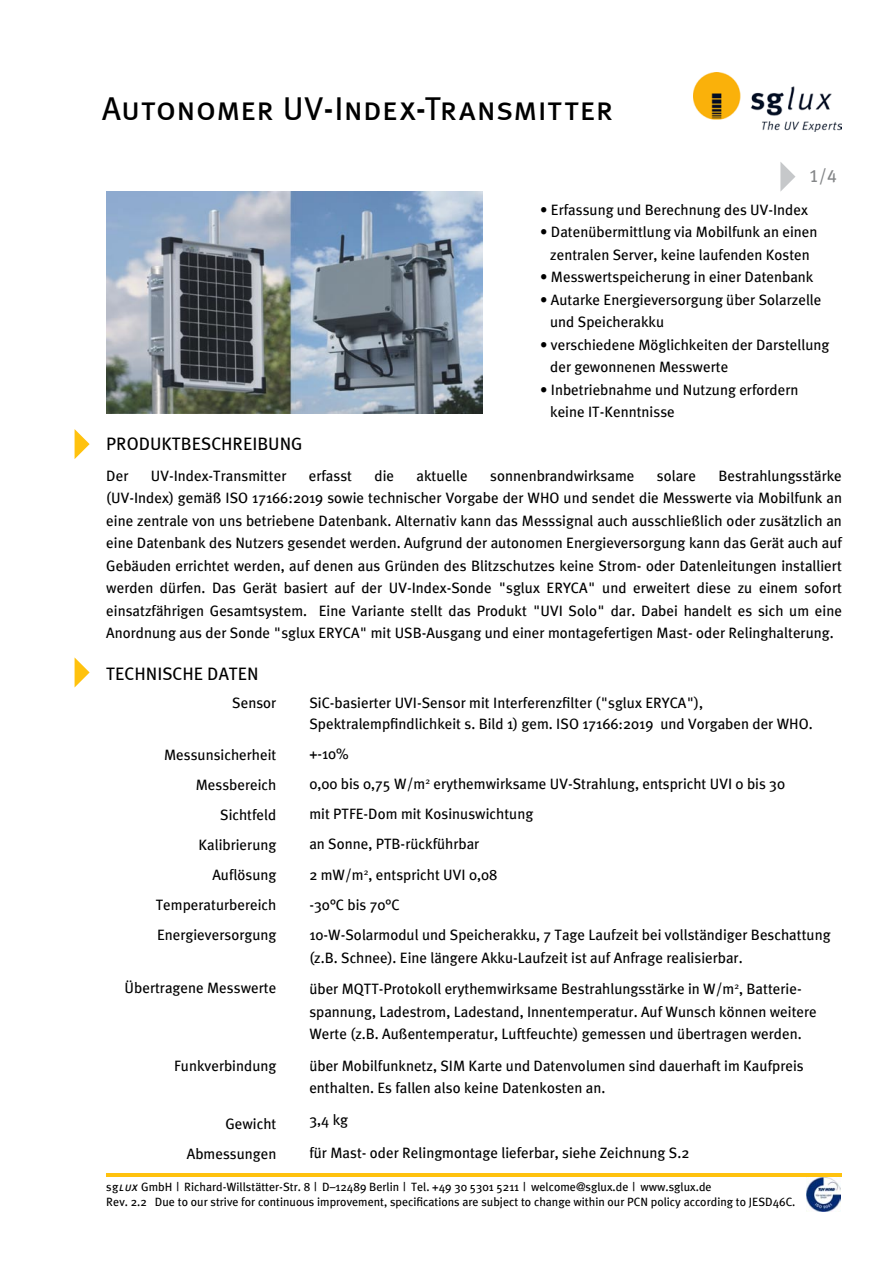
<style>
.page{position:relative;width:893px;height:1263px;background:#fff}
.page>*{position:absolute;margin:0;border:0;box-sizing:border-box;transform-origin:0 0}
.t1{font:33px "Meta Plus Book Caps";color:#000}
.t2{font:18px "Meta Plus Book Caps";color:#000}
.t3{font:18px "Meta Plus Book Caps";color:#848688}
.t4{font:15px/22.5px "Meta Plus";color:#000}
.t5{font:12px/15px "Meta Plus";color:#000}
.s1{font-family:"Meta Plus Book Caps";font-style:italic}
</style>
<div class="page">
<img style="left:106px;top:191px;width:376px;height:222px">
<svg style="left:780px;top:162px;width:15px;height:30px"></svg>
<svg style="left:75px;top:429px;width:15px;height:30px"></svg>
<hr style="left:106px;top:1173px;width:736px;height:3px;background:#ffc20e">
<img style="left:806px;top:1178px;width:34px;height:34px">
<img style="left:693px;top:72px;width:149px;height:59px">
<svg style="left:75px;top:658px;width:15px;height:29px"></svg>
<h1 class="t1" style="left:102px;top:90px;width:513px">AUTONOMER UV-I NDEX-TRANSMITTER</h1>
<p class="t3" style="left:809px;top:165px;width:29px">1/4</p>
<p class="t2" style="left:106px;top:433px;width:198px">PRODUKTBESCHREIBUNG</p>
<p class="t4" style="left:540px;top:198px;width:269px">• Erfassung und Berechnung des UV-Index</p>
<p class="t4" style="left:540px;top:221px;width:279px;text-align:center">• Datenübermittlung via Mobilfunk an einen zentralen Server, keine laufenden Kosten</p>
<p class="t4" style="left:540px;top:266px;width:275px">• Messwertspeicherung in einer Datenbank</p>
<p class="t4" style="left:550px;top:288px;width:273px;text-indent:-10px">• Autarke Energieversorgung über Solarzelle und Speicherakku</p>
<p class="t4" style="left:550px;top:333px;width:281px;text-indent:-10px">• verschiedene Möglichkeiten der Darstellung der gewonnenen Messwerte</p>
<p class="t4" style="left:550px;top:378px;width:250px;text-indent:-10px">• Inbetriebnahme und Nutzung erfordern keine IT-Kenntnisse</p>
<p class="t4" style="left:106px;top:464px;width:24px">Der</p>
<p class="t4" style="left:151px;top:464px;width:137px">UV-Index-Transmitter</p>
<p class="t4" style="left:309px;top:464px;width:45px">erfasst</p>
<p class="t4" style="left:375px;top:464px;width:21px">die</p>
<p class="t4" style="left:417px;top:464px;width:53px">aktuelle</p>
<p class="t4" style="left:490px;top:464px;width:146px">sonnenbrandwirksame</p>
<p class="t4" style="left:657px;top:464px;width:41px">solare</p>
<p class="t4" style="left:106px;top:464px;width:737px;text-align:justify;text-indent:612px">Bestrahlungsstärke (UV-Index) gemäß ISO 17166:2019 sowie technischer Vorgabe der WHO und sendet die Messwerte via Mobilfunk an eine zentrale von uns betriebene Datenbank. Alternativ kann das Messsignal auch ausschließlich oder zusätzlich an eine Datenbank des Nutzers gesendet werden. Aufgrund der autonomen Energieversorgung kann das Gerät auch auf Gebäuden errichtet werden, auf denen aus Gründen des Blitzschutzes keine Strom- oder Datenleitungen installiert werden dürfen. Das Gerät basiert auf der UV-Index-Sonde "sglux ERYCA" und erweitert diese zu einem sofort einsatzfährigen Gesamtsystem. Eine Variante stellt das Produkt "UVI Solo" dar. Dabei handelt es sich um eine Anordnung aus der Sonde "sglux ERYCA" mit USB-Ausgang und einer montagefertigen Mast- oder Relinghalterung.</p>
<p class="t2" style="left:106px;top:664px;width:154px">TECHNISCHE DATEN</p>
<p class="t4" style="left:232px;top:691px;width:46px">Sensor</p>
<p class="t4" style="left:156px;top:740px;width:122px;line-height:30px;text-align:right">Messunsicherheit<br>Messbereich<br>Sichtfeld<br>Kalibrierung<br>Auflösung<br>Temperaturbereich<br>Energieversorgung</p>
<p class="t4" style="left:125px;top:976px;width:153px">Übertragene Messwerte</p>
<p class="t4" style="left:174px;top:1054px;width:104px">Funkverbindung</p>
<p class="t4" style="left:187px;top:1109px;width:91px;line-height:30px;text-align:right">Gewicht<br>Abmessungen</p>
<p class="t4" style="left:309px;top:692px;width:505px;line-height:21px">SiC-basierter UVI-Sensor mit Interferenzfilter ("sglux ERYCA"),<br>Spektralempfindlichkeit s. Bild 1) gem. ISO 17166:2019 und Vorgaben der WHO.</p>
<p class="t4" style="left:309px;top:738px;width:477px;line-height:30px">+-10%<br>0,00 bis 0,75 W/m<sup>2</sup> erythemwirksame UV-Strahlung, entspricht UVI 0 bis 30 mit PTFE-Dom mit Kosinuswichtung<br>an Sonne, PTB-rückführbar</p>
<p class="t4" style="left:309px;top:860px;width:523px;line-height:30px">2 mW/m<sup>2</sup>, entspricht UVI 0,08<br>-30°C bis 70°C<br>10-W-Solarmodul und Speicherakku, 7 Tage Laufzeit bei vollständiger Beschattung</p>
<p class="t4" style="left:309px;top:941px;width:494px;line-height:31.5px">(z.B. Schnee). Eine längere Akku-Laufzeit ist auf Anfrage realisierbar.<br>über MQTT-Protokoll erythemwirksame Bestrahlungsstärke in W/m<sup>2</sup>, Batterie-</p>
<p class="t4" style="left:309px;top:1000px;width:509px">spannung, Ladestrom, Ladestand, Innentemperatur. Auf Wunsch können weitere<br>Werte (z.B. Außentemperatur, Luftfeuchte) gemessen und übertragen werden.</p>
<p class="t4" style="left:309px;top:1054px;width:496px">über Mobilfunknetz, SIM Karte und Datenvolumen sind dauerhaft im Kaufpreis enthalten. Es fallen also keine Datenkosten an.</p>
<p class="t4" style="left:309px;top:1108px;width:40px">3,4 kg</p>
<p class="t4" style="left:309px;top:1141px;width:382px">für Mast- oder Relingmontage lieferbar, siehe Zeichnung S.2</p>
<p class="t5" style="left:106px;top:1179px;width:691px">sg<span class="s1">lux</span> GmbH | Richard-Willstätter-Str. 8 | D–12489 Berlin | Tel. +49 30 5301 5211 | welcome@sglux.de | www.sglux.de<br>Rev. 2.2 Due to our strive for continuous improvement, specifications are subject to change within our PCN policy according to JESD46C.</p>
</div>
